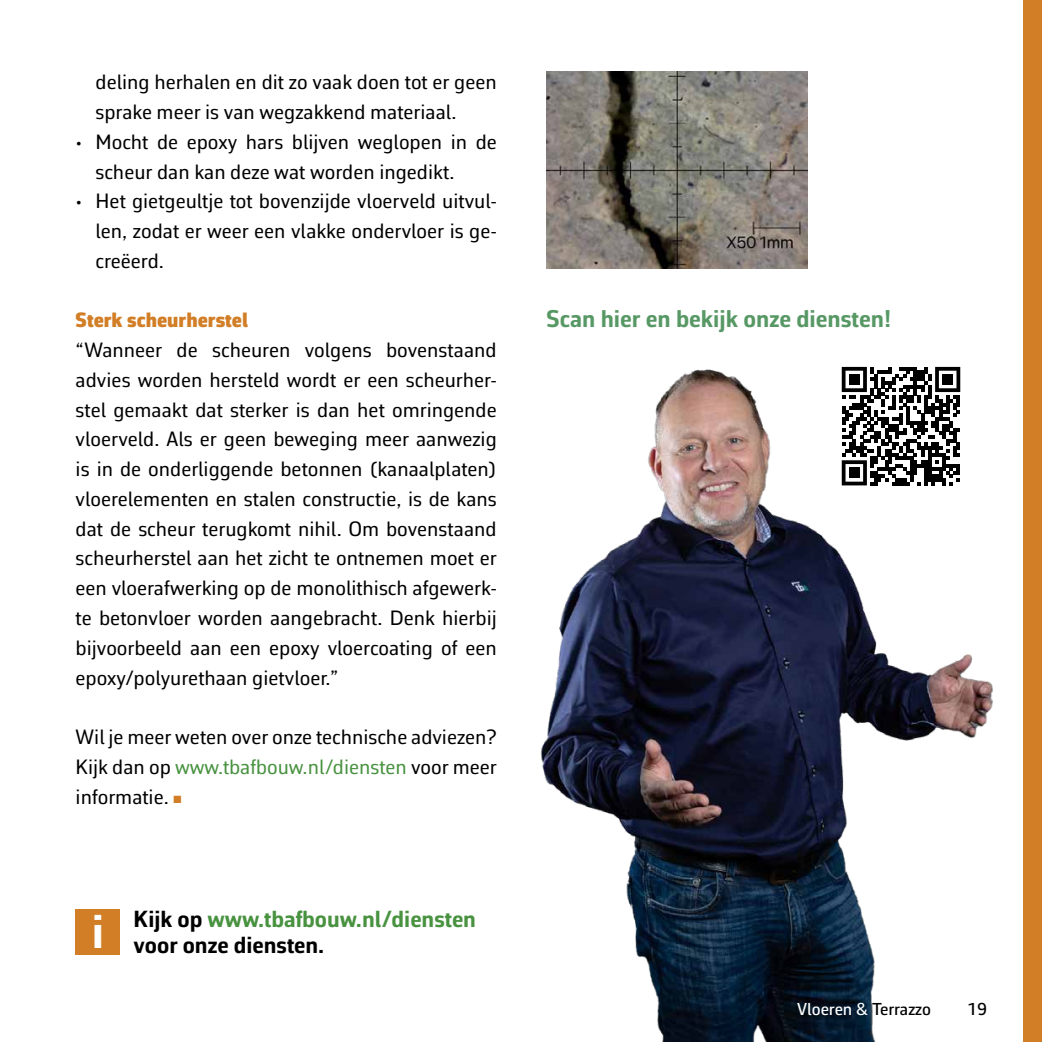
<style>
.page{position:relative;width:1042px;height:1042px;background:#fff}
.page>*{position:absolute;margin:0;border:0;box-sizing:border-box;transform-origin:0 0}
.t1{font:700 24.5px "Corbeau Pro";color:#579865}
.t2{font:700 23.62px/26.2px "Corbeau Pro";color:#489240}
.t3{font:21px/29.8px "Corbeau Pro";color:#000;text-align:justify}
.t4{font:900 21px "Corbeau Pro";color:#d27e26}
.t5{font:500 17.5px "Corbeau Pro";color:#fff}
.t6{font:500 17.5px "Corbeau Pro";color:#000}
.s1{color:#489240}
.s2{color:#d27e26}
.s3{color:#000}
</style>
<div class="page">
<div style="left:1023px;top:0;width:19px;height:1042px;background:#d27e26"></div>
<div style="left:76px;top:909px;width:44px;height:46px;background:#d27e26"></div>
<img style="left:540px;top:369px;width:453px;height:673px">
<div style="left:834px;top:360px;width:133px;height:132px;background:#fff"></div>
<svg style="left:842px;top:367px;width:118px;height:118px"></svg>
<div style="left:849px;top:374px;width:11px;height:11px;background:#000"></div>
<div style="left:942px;top:374px;width:11px;height:11px;background:#000"></div>
<div style="left:849px;top:467px;width:11px;height:11px;background:#000"></div>
<img style="left:546px;top:72px;width:262px;height:196px">
<p class="t3" style="left:95px;top:67px;width:403px">deling herhalen en dit zo vaak doen tot er geen sprake meer is van wegzakkend materiaal.</p>
<p class="t3" style="left:95px;top:126px;width:403px;text-indent:-20px">• Mocht de epoxy hars blijven weglopen in de scheur dan kan deze wat worden ingedikt.</p>
<p class="t3" style="left:95px;top:186px;width:403px;text-indent:-20px">• Het gietgeultje tot bovenzijde vloerveld uitvul&shy;len, zodat er weer een vlakke ondervloer is ge&shy;creëerd.</p>
<p class="t4" style="left:76px;top:306px;width:174px">Sterk scheurherstel</p>
<p class="t3" style="left:76px;top:335px;width:423px">“Wanneer de scheuren volgens bovenstaand advies worden hersteld wordt er een scheurher&shy;stel gemaakt dat sterker is dan het omringende vloerveld. Als er geen beweging meer aanwezig is in de onderliggende betonnen (kanaalplaten) vloerelementen en stalen constructie, is de kans dat de scheur terugkomt nihil. Om bovenstaand scheurherstel aan het zicht te ontnemen moet er een vloerafwerking op de monolithisch afgewerk&shy;te betonvloer worden aangebracht. Denk hierbij bijvoorbeeld aan een epoxy vloercoating of een epoxy/polyurethaan gietvloer.”</p>
<p class="t3" style="left:76px;top:722px;width:423px">Wil je meer weten over onze technische adviezen?<br>Kijk dan op <span class="s1">www.tbafbouw.nl/diensten</span> voor meer informatie. <span class="s2">■</span></p>
<p class="t2" style="left:92px;top:905px;width:386px;text-indent:42px"><span class="s3">Kijk op</span> www.tbafbouw.nl/diensten <sup>i</sup> <span class="s3">voor onze diensten.</span></p>
<p class="t1" style="left:546px;top:302px;width:346px">Scan hier en bekijk onze diensten!</p>
<p class="t5" style="left:797px;top:997px;width:135px">Vloeren &amp; <span class="s3">Terrazzo</span></p>
<p class="t6" style="left:967px;top:997px;width:22px">19</p>
</div>
